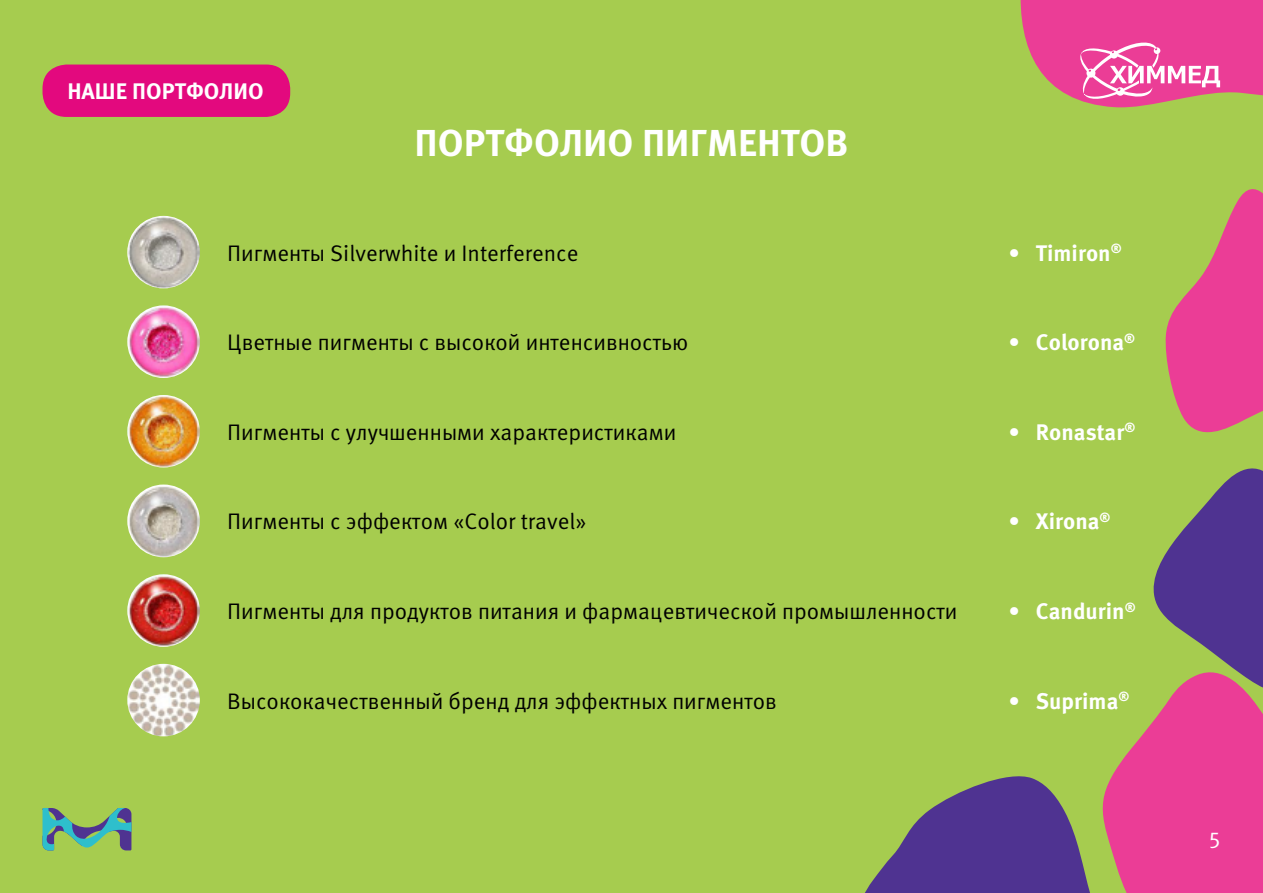
<style>
.page{position:relative;width:1263px;height:893px;background:#a6cc4f}
.page>*{position:absolute;margin:0;border:0;box-sizing:border-box;transform-origin:0 0}
.t1{font:700 37.5px "Meta Pro";color:#fff}
.t2{font:22.5px "Meta Pro";color:#000}
.t3{font:700 22.5px "Meta Pro";color:#fff}
.t4{font:22.5px "Meta Pro";color:#fff}
</style>
<div class="page">
<svg style="left:1165px;top:189px;width:98px;height:244px"></svg>
<svg style="left:865px;top:468px;width:398px;height:425px"></svg>
<svg style="left:43px;top:808px;width:88px;height:42px"></svg>
<svg style="left:1020px;top:0;width:243px;height:108px;background:#e35e94"></svg>
<img style="left:127px;top:216px;width:73px;height:72px;border-radius:36px">
<img style="left:127px;top:305px;width:73px;height:73px;border-radius:36px">
<img style="left:127px;top:395px;width:73px;height:72px;border-radius:36px">
<img style="left:127px;top:484px;width:73px;height:73px;border-radius:36px">
<img style="left:127px;top:574px;width:73px;height:73px;border-radius:36px">
<img style="left:127px;top:664px;width:73px;height:72px;border-radius:36px">
<div style="left:43px;top:65px;width:247px;height:52px;background:#e3097e;border-radius:24px"></div>
<p class="t3" style="left:67px;top:77px;width:198px">НАШЕ ПОРТФОЛИО</p>
<h1 class="t1" style="left:414px;top:120px;width:435px">ПОРТФОЛИО ПИГМЕНТОВ</h1>
<p class="t2" style="left:227px;top:239px;width:353px">Пигменты Silverwhite и Interference</p>
<p class="t3" style="left:1009px;top:239px;width:114px">• Timiron<sup>®</sup></p>
<p class="t2" style="left:227px;top:328px;width:463px">Цветные пигменты с высокой интенсивностью</p>
<p class="t3" style="left:1009px;top:328px;width:128px">• Colorona<sup>®</sup></p>
<p class="t2" style="left:227px;top:418px;width:451px">Пигменты с улучшенными характеристиками</p>
<p class="t3" style="left:1009px;top:418px;width:128px">• Ronastar<sup>®</sup></p>
<p class="t2" style="left:227px;top:507px;width:361px">Пигменты с эффектом «Color travel»</p>
<p class="t3" style="left:1009px;top:507px;width:103px">• Xirona<sup>®</sup></p>
<p class="t2" style="left:227px;top:597px;width:732px">Пигменты для продуктов питания и фармацевтической промышленности</p>
<p class="t3" style="left:1009px;top:597px;width:128px">• Candurin<sup>®</sup></p>
<p class="t2" style="left:227px;top:686px;width:551px">Высококачественный бренд для эффектных пигментов</p>
<p class="t3" style="left:1009px;top:686px;width:122px">• Suprima<sup>®</sup></p>
<p class="t4" style="left:1209px;top:822px;width:13px">5</p>
</div>
